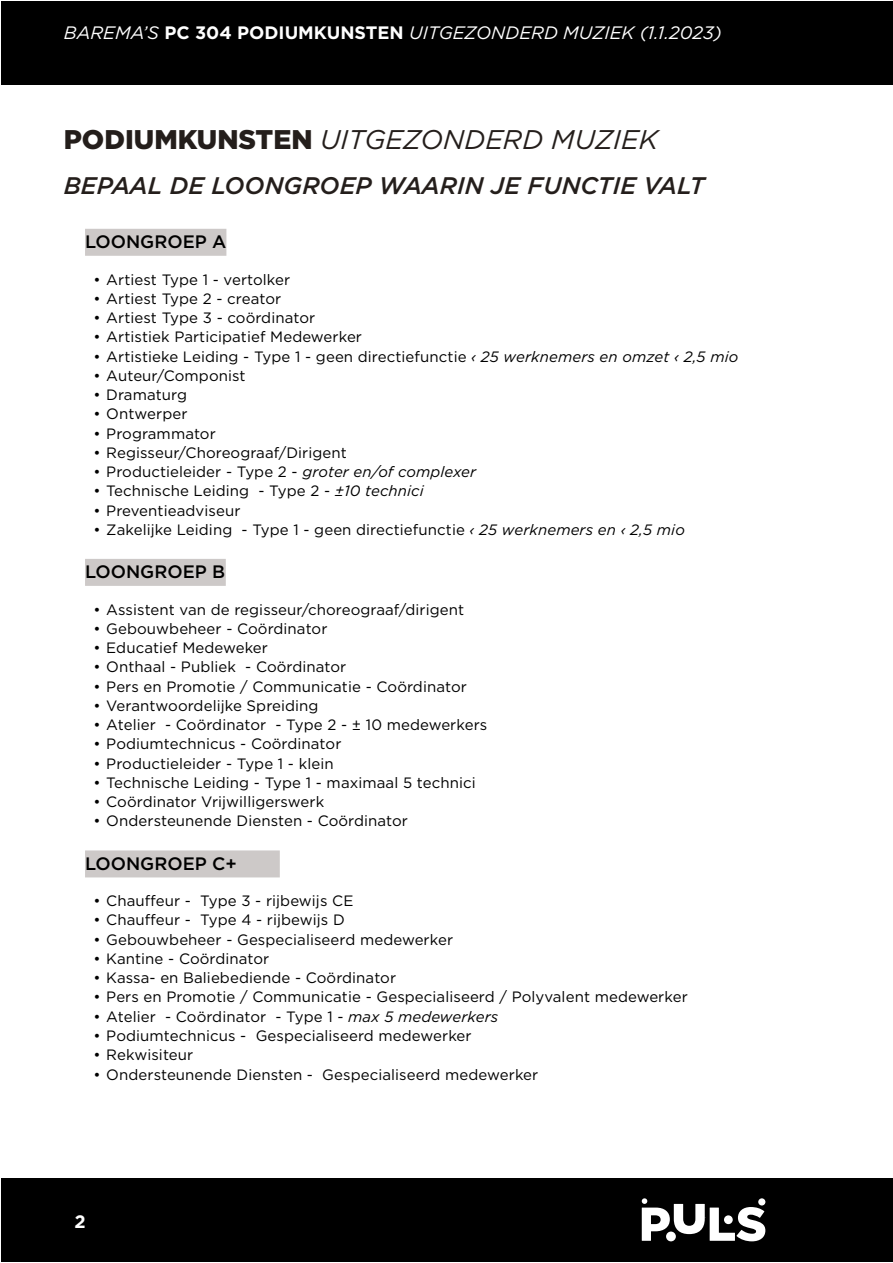
<style>
.page{position:relative;width:893px;height:1263px;background:#fff}
.page>*{position:absolute;margin:0;border:0;box-sizing:border-box;transform-origin:0 0}
.Titel_1{font:italic 27px "Gotham";color:#241e1b}
.Titel_2{font:italic 500 24px "Gotham";color:#241e1b}
.t1{font:italic 18px "Gotham";color:#fff}
.Titel_3{font:500 18px "Gotham";color:#000}
.t2{font:700 18px "Gotham";color:#fff}
.t3{font:15px "Gotham";letter-spacing:.005em;color:#000}
.s1{font-weight:700;font-style:normal}
.s2{font-weight:900;font-style:normal}
.s3{font-style:italic}
</style>
<div class="page">
<div style="left:1px;top:1px;width:891px;height:83px;background:#000"></div>
<div style="left:1px;top:1179px;width:891px;height:83px;background:#000"></div>
<svg style="left:642px;top:1198px;width:123px;height:43px"></svg>
<div style="left:758px;top:1198px;width:7px;height:7px;background:#fff;border-radius:50%"></div>
<div style="left:85px;top:229px;width:141px;height:27px;background:#cdc9c8"></div>
<div style="left:85px;top:559px;width:141px;height:27px;background:#cdc9c8"></div>
<div style="left:85px;top:850px;width:195px;height:27px;background:#cdc9c8"></div>
<p class="t1" style="left:64px;top:21px;width:660px">BAREMA’S <span class="s1">PC 304 PODIUMKUNSTEN</span> UITGEZONDERD MUZIEK (1.1.2023)</p>
<p class="Titel_1" style="left:64px;top:122px;width:596px"><span class="s2">PODIUMKUNSTEN</span> UITGEZONDERD MUZIEK</p>
<p class="Titel_2" style="left:64px;top:170px;width:642px">BEPAAL DE LOONGROEP WAARIN JE FUNCTIE VALT</p>
<p class="Titel_3" style="left:85px;top:230px;width:143px">LOONGROEP A</p>
<p class="t3" style="left:94px;top:270px;width:198px">• Artiest Type 1 - vertolker</p>
<p class="t3" style="left:94px;top:289px;width:189px">• Artiest Type 2 - creator</p>
<p class="t3" style="left:94px;top:308px;width:223px">• Artiest Type 3 - coördinator</p>
<p class="t3" style="left:94px;top:327px;width:270px">• Artistiek Participatief Medewerker</p>
<p class="t3" style="left:94px;top:347px;width:646px">• Artistieke Leiding - Type 1 - geen directiefunctie <span class="s3">‹ 25 werknemers en omzet ‹ 2,5 mio</span></p>
<p class="t3" style="left:94px;top:366px;width:154px">• Auteur/Componist</p>
<p class="t3" style="left:94px;top:385px;width:95px">• Dramaturg</p>
<p class="t3" style="left:94px;top:404px;width:95px">• Ontwerper</p>
<p class="t3" style="left:94px;top:424px;width:124px">• Programmator</p>
<p class="t3" style="left:94px;top:443px;width:255px">• Regisseur/Choreograaf/Dirigent</p>
<p class="t3" style="left:94px;top:462px;width:384px">• Productieleider - Type 2 - <span class="s3">groter en/of complexer</span></p>
<p class="t3" style="left:94px;top:481px;width:332px">• Technische Leiding - Type 2 - <span class="s3">±10 technici</span></p>
<p class="t3" style="left:94px;top:501px;width:148px">• Preventieadviseur</p>
<p class="t3" style="left:94px;top:520px;width:593px">• Zakelijke Leiding - Type 1 - geen directiefunctie <span class="s3">‹ 25 werknemers en ‹ 2,5 mio</span></p>
<p class="Titel_3" style="left:85px;top:560px;width:142px">LOONGROEP B</p>
<p class="t3" style="left:94px;top:600px;width:372px">• Assistent van de regisseur/choreograaf/dirigent</p>
<p class="t3" style="left:94px;top:619px;width:235px">• Gebouwbeheer - Coördinator</p>
<p class="t3" style="left:94px;top:638px;width:176px">• Educatief Medeweker</p>
<p class="t3" style="left:94px;top:657px;width:254px">• Onthaal - Publiek - Coördinator</p>
<p class="t3" style="left:94px;top:677px;width:375px">• Pers en Promotie / Communicatie - Coördinator</p>
<p class="t3" style="left:94px;top:696px;width:226px">• Verantwoordelijke Spreiding</p>
<p class="t3" style="left:94px;top:715px;width:395px">• Atelier - Coördinator - Type 2 - ± 10 medewerkers</p>
<p class="t3" style="left:94px;top:734px;width:249px">• Podiumtechnicus - Coördinator</p>
<p class="t3" style="left:94px;top:754px;width:242px">• Productieleider - Type 1 - klein</p>
<p class="t3" style="left:94px;top:773px;width:384px">• Technische Leiding - Type 1 - maximaal 5 technici</p>
<p class="t3" style="left:94px;top:792px;width:232px">• Coördinator Vrijwilligerswerk</p>
<p class="t3" style="left:94px;top:811px;width:316px">• Ondersteunende Diensten - Coördinator</p>
<p class="Titel_3" style="left:85px;top:852px;width:153px">LOONGROEP C+</p>
<p class="t3" style="left:94px;top:891px;width:261px">• Chauffeur - Type 3 - rijbewijs CE</p>
<p class="t3" style="left:94px;top:910px;width:253px">• Chauffeur - Type 4 - rijbewijs D</p>
<p class="t3" style="left:94px;top:930px;width:361px">• Gebouwbeheer - Gespecialiseerd medewerker</p>
<p class="t3" style="left:94px;top:949px;width:177px">• Kantine - Coördinator</p>
<p class="t3" style="left:94px;top:968px;width:304px">• Kassa- en Baliebediende - Coördinator</p>
<p class="t3" style="left:94px;top:987px;width:596px">• Pers en Promotie / Communicatie - Gespecialiseerd / Polyvalent medewerker</p>
<p class="t3" style="left:94px;top:1007px;width:406px">• Atelier - Coördinator - Type 1 - <span class="s3">max 5 medewerkers</span></p>
<p class="t3" style="left:94px;top:1026px;width:380px">• Podiumtechnicus - Gespecialiseerd medewerker</p>
<p class="t3" style="left:94px;top:1045px;width:101px">• Rekwisiteur</p>
<p class="t3" style="left:94px;top:1064px;width:446px">• Ondersteunende Diensten - Gespecialiseerd medewerker</p>
<p class="t2" style="left:74px;top:1209px;width:13px">2</p>
</div>
